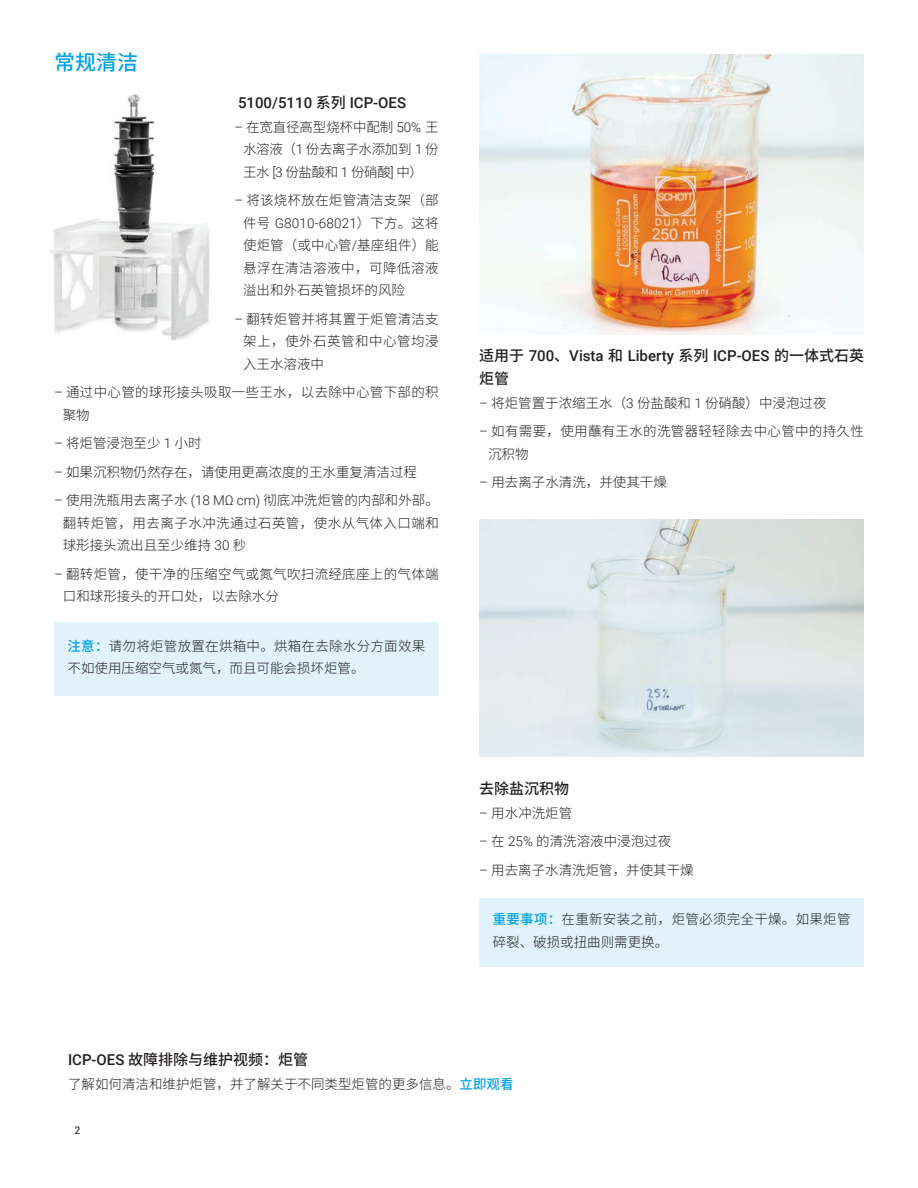
<style>
.page{position:relative;width:918px;height:1188px;background:#fff}
.page>*{position:absolute;margin:0;border:0;box-sizing:border-box;transform-origin:0 0}
.t1{font:500 21px "Noto Sans CJ Ksc";color:#00a1e3}
.t2{font:500 15px "Roboto";color:#231f20}
.t3{font:500 15px "Noto Sans CJ Ksc";color:#231f20}
.t4{font:300 13.5px/22.5px "Noto Sans CJ Ksc";color:#231f20;text-align:justify}
.t5{font:300 13.5px/22.5px "Noto Sans CJ Ksc";letter-spacing:.025em;color:#231f20}
.t6{font:300 13.5px/22.5px "Noto Sans CJ Ksc";letter-spacing:.02em;color:#231f20}
.t7{font:300 13.5px "Roboto";letter-spacing:.01em;color:#231f20}
.t8{font:10.5px "Roboto";color:#231f20}
.s1{font-family:"Noto Sans CJ Ksc"}
.s2{font-family:"Roboto"}
.s3{font-weight:500;color:#00a1e3}
</style>
<div class="page">
<div style="left:479px;top:898px;width:385px;height:69px;background:#e1f2fb"></div>
<div style="left:54px;top:622px;width:385px;height:74px;background:#e1f2fb"></div>
<img style="left:50px;top:94px;width:160px;height:247px">
<img style="left:479px;top:520px;width:385px;height:236px">
<img style="left:479px;top:54px;width:385px;height:281px">
<h1 class="t1" style="left:54px;top:50px;width:85px">常规清洁</h1>
<p class="t2" style="left:238px;top:92px;width:170px">5100/5110 <span class="s1">系列</span> ICP-OES</p>
<p class="t4" style="left:243px;top:116px;width:197px;text-indent:-9px"><span class="s2">–</span> 在宽直径高型烧杯中配制 <span class="s2">50%</span> 王水溶液（<span class="s2">1</span> 份去离子水添加到 <span class="s2">1</span> 份王水 <span class="s2">[3</span> 份盐酸和 <span class="s2">1</span> 份硝酸<span class="s2">]</span> 中）</p>
<p class="t6" style="left:234px;top:189px;width:206px"><span class="s2">–</span> 将该烧杯放在炬管清洁支架（部</p>
<p class="t7" style="left:243px;top:214px;width:197px"><span class="s1">件号</span> G8010-68021<span class="s1">）下方。这将</span></p>
<p class="t4" style="left:243px;top:234px;width:197px">使炬管（或中心管<span class="s2">/</span>基座组件）能悬浮在清洁溶液中，可降低溶液溢出和外石英管损坏的风险</p>
<p class="t4" style="left:243px;top:308px;width:197px;text-indent:-9px"><span class="s2">–</span> 翻转炬管并将其置于炬管清洁支架上，使外石英管和中心管均浸入王水溶液中</p>
<p class="t5" style="left:63px;top:381px;width:377px;text-indent:-9px"><span class="s2">–</span> 通过中心管的球形接头吸取一些王水，以去除中心管下部的积聚物</p>
<p class="t4" style="left:54px;top:432px;width:149px"><span class="s2">–</span> 将炬管浸泡至少 <span class="s2">1</span> 小时</p>
<p class="t4" style="left:54px;top:461px;width:365px"><span class="s2">–</span> 如果沉积物仍然存在，请使用更高浓度的王水重复清洁过程</p>
<p class="t4" style="left:63px;top:489px;width:378px;text-indent:-9px"><span class="s2">–</span> 使用洗瓶用去离子水 <span class="s2">(18 MΩ cm)</span> 彻底冲洗炬管的内部和外部。翻转炬管，用去离子水冲洗通过石英管，使水从气体入口端和球形接头流出且至少维持 <span class="s2">30</span> 秒</p>
<p class="t5" style="left:63px;top:563px;width:377px;text-indent:-9px"><span class="s2">–</span> 翻转炬管，使干净的压缩空气或氮气吹扫流经底座上的气体端口和球形接头的开口处，以去除水分</p>
<p class="t6" style="left:68px;top:635px;width:359px"><span class="s3">注意：</span>请勿将炬管放置在烘箱中。烘箱在去除水分方面效果不如使用压缩空气或氮气，而且可能会损坏炬管。</p>
<p class="t2" style="left:479px;top:346px;width:386px"><span class="s1">适用于</span> 700<span class="s1">、</span>Vista <span class="s1">和</span> Liberty <span class="s1">系列</span> ICP-OES <span class="s1">的一体式石英</span></p>
<p class="t3" style="left:479px;top:370px;width:31px">炬管</p>
<p class="t4" style="left:479px;top:392px;width:349px"><span class="s2">–</span> 将炬管置于浓缩王水（<span class="s2">3</span> 份盐酸和 <span class="s2">1</span> 份硝酸）中浸泡过夜</p>
<p class="t5" style="left:488px;top:420px;width:377px;text-indent:-9px"><span class="s2">–</span> 如有需要，使用蘸有王水的洗管器轻轻除去中心管中的持久性沉积物</p>
<p class="t4" style="left:479px;top:471px;width:189px"><span class="s2">–</span> 用去离子水清洗，并使其干燥</p>
<p class="t3" style="left:479px;top:780px;width:91px">去除盐沉积物</p>
<p class="t4" style="left:479px;top:802px;width:95px"><span class="s2">–</span> 用水冲洗炬管</p>
<p class="t4" style="left:479px;top:830px;width:194px"><span class="s2">–</span> 在 <span class="s2">25%</span> 的清洗溶液中浸泡过夜</p>
<p class="t4" style="left:479px;top:859px;width:216px"><span class="s2">–</span> 用去离子水清洗炬管，并使其干燥</p>
<p class="t6" style="left:493px;top:908px;width:359px"><span class="s3">重要事项：</span>在重新安装之前，炬管必须完全干燥。如果炬管碎裂、破损或扭曲则需更换。</p>
<p class="t3" style="left:68px;top:1051px;width:242px"><span class="s2">ICP-OES</span> 故障排除与维护视频：炬管</p>
<p class="t4" style="left:68px;top:1073px;width:447px">了解如何清洁和维护炬管，并了解关于不同类型炬管的更多信息。<span class="s3">立即观看</span></p>
<p class="t8" style="left:75px;top:1123px;width:7px">2</p>
</div>
